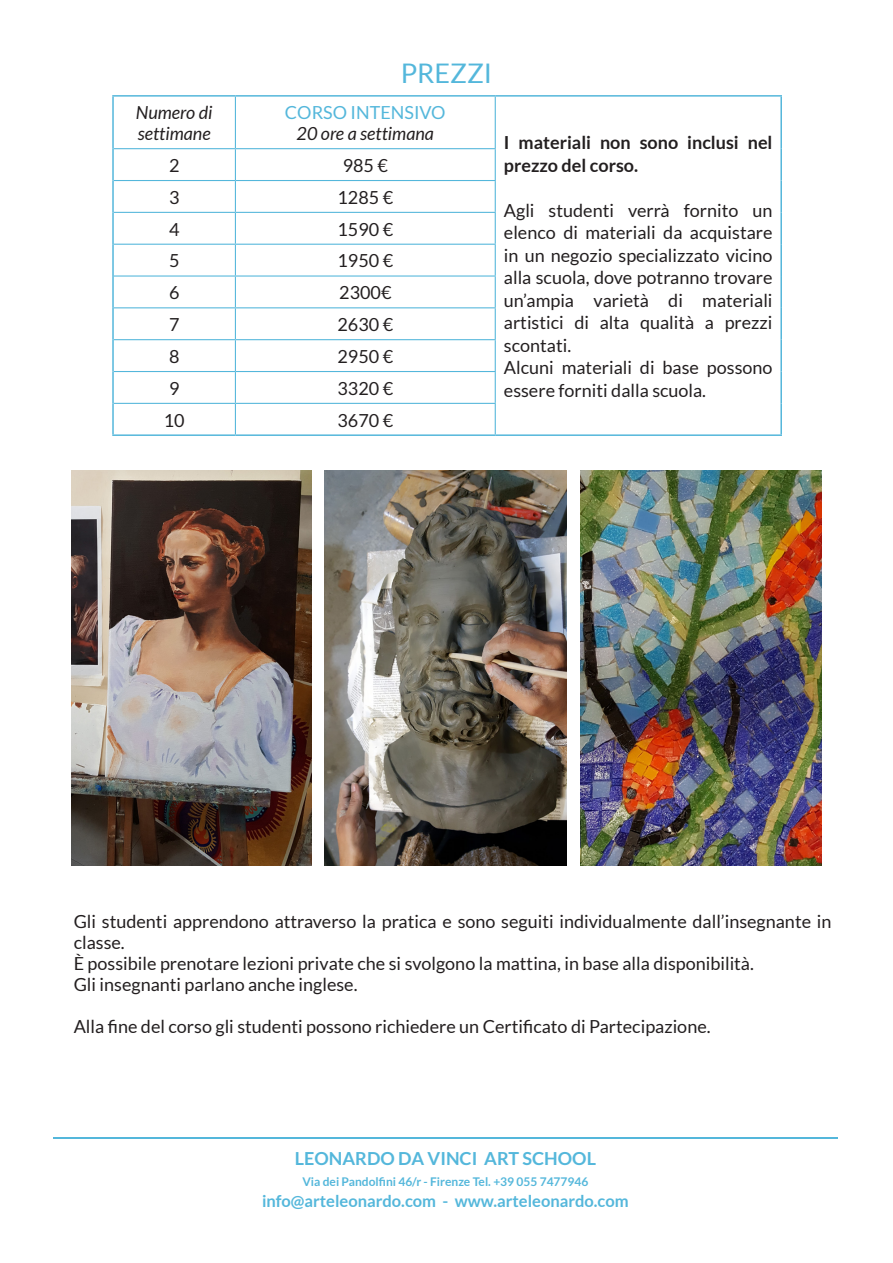
<style>
.page{position:relative;width:893px;height:1263px;background:#fff}
.page>*{position:absolute;margin:0;border:0;box-sizing:border-box;transform-origin:0 0}
.t1{font:27px "Lato";color:#54b7db}
.t2{font:18px/22.5px "Lato";color:#231f20}
.t3{font:700 18px/22.5px "Lato";color:#231f20}
.t4{font:italic 18px/21px "Lato";color:#231f20}
.t5{font:700 18px "Lato";color:#54b7db}
.t6{font:18px "Lato";color:#54b7db}
.t7{font:700 16.5px "Lato";color:#54b7db}
.t8{font:700 12px "Lato";color:#54b7db}
</style>
<div class="page">
<hr style="left:112px;top:95px;width:123px;height:2px;background:#54b7db">
<hr style="left:112px;top:97px;width:2px;height:52px;background:#54b7db">
<hr style="left:235px;top:95px;width:260px;height:2px;background:#54b7db">
<hr style="left:235px;top:97px;width:1px;height:51px;background:#54b7db">
<hr style="left:495px;top:95px;width:287px;height:2px;background:#54b7db">
<hr style="left:780px;top:97px;width:2px;height:52px;background:#54b7db">
<hr style="left:780px;top:149px;width:2px;height:32px;background:#54b7db">
<hr style="left:780px;top:181px;width:2px;height:31px;background:#54b7db">
<hr style="left:780px;top:212px;width:2px;height:32px;background:#54b7db">
<hr style="left:780px;top:244px;width:2px;height:32px;background:#54b7db">
<hr style="left:780px;top:276px;width:2px;height:32px;background:#54b7db">
<hr style="left:780px;top:308px;width:2px;height:32px;background:#54b7db">
<hr style="left:780px;top:340px;width:2px;height:31px;background:#54b7db">
<hr style="left:780px;top:371px;width:2px;height:32px;background:#54b7db">
<hr style="left:780px;top:403px;width:2px;height:31px;background:#54b7db">
<hr style="left:495px;top:434px;width:287px;height:2px;background:#54b7db">
<hr style="left:495px;top:97px;width:1px;height:51px;background:#54b7db">
<hr style="left:114px;top:148px;width:121px;height:1px;background:#54b7db">
<hr style="left:235px;top:148px;width:261px;height:1px;background:#54b7db">
<hr style="left:235px;top:149px;width:1px;height:31px;background:#54b7db">
<hr style="left:495px;top:149px;width:1px;height:31px;background:#54b7db">
<hr style="left:114px;top:180px;width:121px;height:1px;background:#54b7db">
<hr style="left:235px;top:180px;width:261px;height:1px;background:#54b7db">
<hr style="left:235px;top:181px;width:1px;height:31px;background:#54b7db">
<hr style="left:495px;top:181px;width:1px;height:31px;background:#54b7db">
<hr style="left:114px;top:212px;width:121px;height:1px;background:#54b7db">
<hr style="left:235px;top:212px;width:261px;height:1px;background:#54b7db">
<hr style="left:235px;top:213px;width:1px;height:31px;background:#54b7db">
<hr style="left:495px;top:213px;width:1px;height:31px;background:#54b7db">
<hr style="left:114px;top:244px;width:121px;height:1px;background:#54b7db">
<hr style="left:235px;top:244px;width:261px;height:1px;background:#54b7db">
<hr style="left:235px;top:245px;width:1px;height:30px;background:#54b7db">
<hr style="left:495px;top:245px;width:1px;height:30px;background:#54b7db">
<hr style="left:114px;top:275px;width:121px;height:2px;background:#54b7db">
<hr style="left:235px;top:275px;width:261px;height:2px;background:#54b7db">
<hr style="left:235px;top:277px;width:1px;height:30px;background:#54b7db">
<hr style="left:495px;top:277px;width:1px;height:30px;background:#54b7db">
<hr style="left:114px;top:307px;width:121px;height:1px;background:#54b7db">
<hr style="left:235px;top:307px;width:261px;height:1px;background:#54b7db">
<hr style="left:235px;top:308px;width:1px;height:31px;background:#54b7db">
<hr style="left:495px;top:308px;width:1px;height:31px;background:#54b7db">
<hr style="left:114px;top:339px;width:121px;height:1px;background:#54b7db">
<hr style="left:235px;top:339px;width:261px;height:1px;background:#54b7db">
<hr style="left:235px;top:340px;width:1px;height:31px;background:#54b7db">
<hr style="left:495px;top:340px;width:1px;height:31px;background:#54b7db">
<hr style="left:114px;top:371px;width:121px;height:1px;background:#54b7db">
<hr style="left:235px;top:371px;width:261px;height:1px;background:#54b7db">
<hr style="left:235px;top:372px;width:1px;height:31px;background:#54b7db">
<hr style="left:495px;top:372px;width:1px;height:31px;background:#54b7db">
<hr style="left:114px;top:403px;width:121px;height:1px;background:#54b7db">
<hr style="left:235px;top:403px;width:261px;height:1px;background:#54b7db">
<hr style="left:235px;top:404px;width:1px;height:30px;background:#54b7db">
<hr style="left:495px;top:404px;width:1px;height:30px;background:#54b7db">
<hr style="left:112px;top:149px;width:2px;height:32px;background:#54b7db">
<hr style="left:112px;top:181px;width:2px;height:31px;background:#54b7db">
<hr style="left:112px;top:212px;width:2px;height:32px;background:#54b7db">
<hr style="left:112px;top:244px;width:2px;height:32px;background:#54b7db">
<hr style="left:112px;top:276px;width:2px;height:32px;background:#54b7db">
<hr style="left:112px;top:308px;width:2px;height:32px;background:#54b7db">
<hr style="left:112px;top:340px;width:2px;height:31px;background:#54b7db">
<hr style="left:112px;top:371px;width:2px;height:32px;background:#54b7db">
<hr style="left:112px;top:403px;width:2px;height:31px;background:#54b7db">
<hr style="left:112px;top:434px;width:123px;height:2px;background:#54b7db">
<hr style="left:235px;top:434px;width:260px;height:2px;background:#54b7db">
<img style="left:71px;top:471px;width:240px;height:394px">
<img style="left:325px;top:471px;width:241px;height:394px">
<img style="left:581px;top:471px;width:241px;height:394px">
<hr style="left:53px;top:1137px;width:785px;height:2px;background:#54b7db">
<p class="t1" style="left:401px;top:59px;width:93px">PREZZI</p>
<p class="t4" style="left:136px;top:102px;width:78px">Numero di settimane</p>
<p class="t6" style="left:285px;top:102px;width:162px">CORSO INTENSIVO</p>
<p class="t4" style="left:297px;top:123px;width:139px">20 ore a settimana</p>
<p class="t2" style="left:169px;top:154px;width:12px">2</p>
<p class="t2" style="left:343px;top:154px;width:47px">985 €</p>
<p class="t2" style="left:169px;top:186px;width:12px">3</p>
<p class="t2" style="left:337px;top:186px;width:57px">1285 €</p>
<p class="t2" style="left:169px;top:218px;width:12px">4</p>
<p class="t2" style="left:337px;top:218px;width:57px">1590 €</p>
<p class="t2" style="left:169px;top:249px;width:12px">5</p>
<p class="t2" style="left:337px;top:249px;width:57px">1950 €</p>
<p class="t2" style="left:169px;top:281px;width:12px">6</p>
<p class="t2" style="left:339px;top:281px;width:54px">2300€</p>
<p class="t2" style="left:169px;top:313px;width:12px">7</p>
<p class="t2" style="left:337px;top:313px;width:57px">2630 €</p>
<p class="t2" style="left:169px;top:345px;width:12px">8</p>
<p class="t2" style="left:337px;top:345px;width:57px">2950 €</p>
<p class="t2" style="left:169px;top:377px;width:12px">9</p>
<p class="t2" style="left:337px;top:377px;width:57px">3320 €</p>
<p class="t2" style="left:164px;top:409px;width:22px">10</p>
<p class="t2" style="left:337px;top:409px;width:57px">3670 €</p>
<p class="t3" style="left:504px;top:131px;width:270px">I materiali non sono inclusi nel prezzo del corso.</p>
<p class="t2" style="left:504px;top:199px;width:270px;text-align:justify">Agli studenti verrà fornito un elenco di materiali da acquistare in un negozio specializzato vicino alla scuola, dove potranno trovare un’ampia varietà di materiali artistici di alta qualità a prezzi scontati.</p>
<p class="t2" style="left:504px;top:356px;width:270px">Alcuni materiali di base possono essere forniti dalla scuola.</p>
<p class="t2" style="left:74px;top:910px;width:759px;line-height:21px">Gli studenti apprendono attraverso la pratica e sono seguiti individualmente dall’insegnante in classe.</p>
<p class="t2" style="left:74px;top:952px;width:682px">È possibile prenotare lezioni private che si svolgono la mattina, in base alla disponibilità.</p>
<p class="t2" style="left:74px;top:973px;width:285px">Gli insegnanti parlano anche inglese.</p>
<p class="t2" style="left:74px;top:1015px;width:638px">Alla fine del corso gli studenti possono richiedere un Certificato di Partecipazione.</p>
<p class="t5" style="left:295px;top:1148px;width:303px">LEONARDO DA VINCI ART SCHOOL</p>
<p class="t8" style="left:302px;top:1175px;width:288px">Via dei Pandolfini 46/r - Firenze Tel. +39 055 7477946</p>
<p class="t7" style="left:262px;top:1192px;width:368px">info@arteleonardo.com - www.arteleonardo.com</p>
</div>
